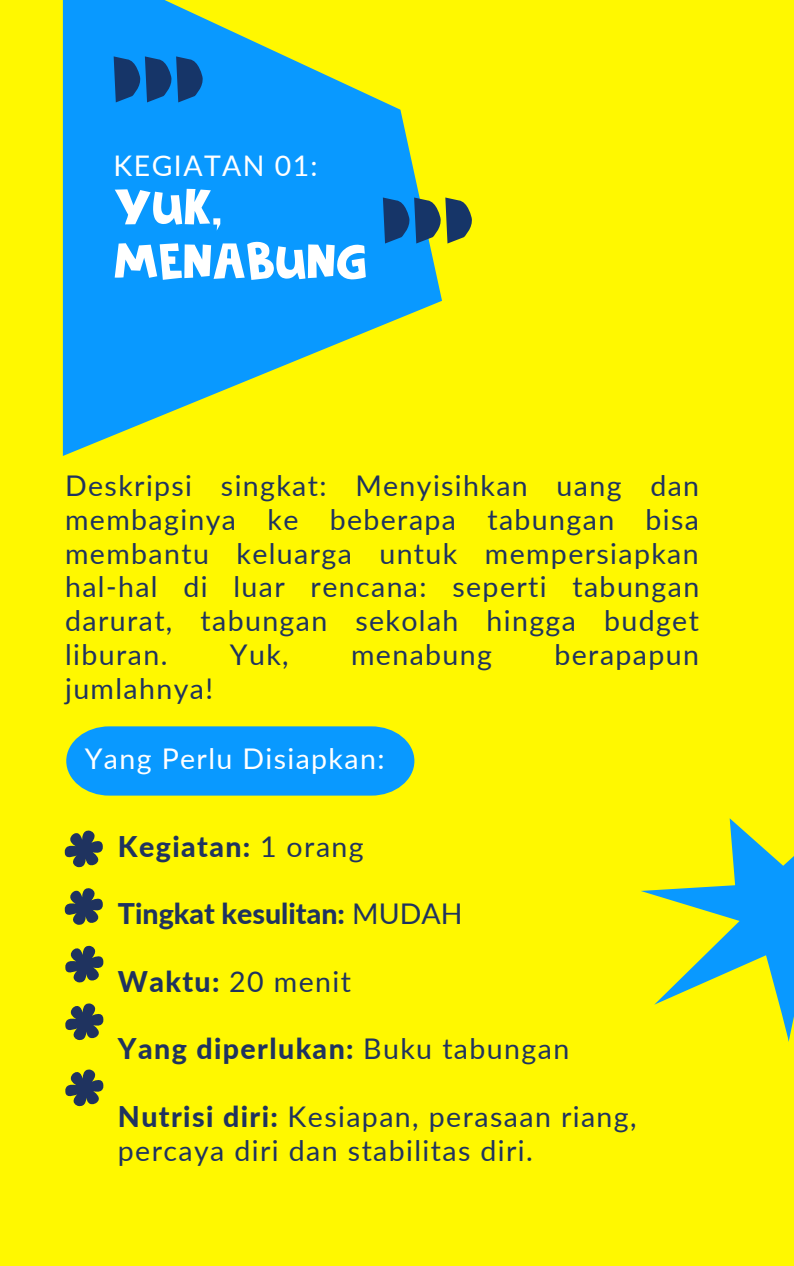
<style>
.page{position:relative;width:794px;height:1266px;background:#fff}
.page>*{position:absolute;margin:0;border:0;box-sizing:border-box;transform-origin:0 0}
.t1{font:52.35px/54.6px "DK Frozen Memory";letter-spacing:.005em;color:#fff}
.t2{font:28.5px/33.8px "Lato";letter-spacing:.05em;color:#1f335f;text-align:justify}
.t3{font:800 28.5px "Lato";letter-spacing:.05em;color:#1f335f}
.t4{font:800 28.5px "Lato";color:#1f335f}
.t5{font:28.5px "Lato";letter-spacing:.05em;color:#fff}
.t6{font:28.42px "Lato";letter-spacing:.05em;color:#fff}
.s1{font-weight:400}
.s2{font-weight:800}
</style>
<div class="page">
<div style="left:0;top:0;width:793px;height:1266px;background:#fff800"></div>
<svg style="left:63px;top:0;width:379px;height:456px;fill:#0999ff"></svg>
<svg style="left:382px;top:197px;width:89px;height:46px"></svg>
<svg style="left:114px;top:56px;width:88px;height:46px;background:#11569b"></svg>
<svg style="left:641px;top:818px;width:152px;height:224px"></svg>
<svg style="left:66px;top:726px;width:348px;height:69px;background:#179eef"></svg>
<svg style="left:64px;top:830px;width:39px;height:38px"></svg>
<svg style="left:64px;top:888px;width:39px;height:37px"></svg>
<svg style="left:65px;top:945px;width:39px;height:38px"></svg>
<svg style="left:65px;top:1003px;width:39px;height:38px"></svg>
<svg style="left:65px;top:1069px;width:39px;height:38px"></svg>
<p class="t6" style="left:114px;top:148px;width:205px">KEGIATAN 01:</p>
<h1 class="t1" style="left:114px;top:179px;width:254px">yuk, menabung</h1>
<p class="t2" style="left:65px;top:468px;width:635px">Deskripsi singkat: Menyisihkan uang dan membaginya ke beberapa tabungan bisa membantu keluarga untuk mempersiapkan hal-hal di luar rencana: seperti tabungan darurat, tabungan sekolah hingga budget liburan.</p>
<p class="t2" style="left:230px;top:637px;width:60px">Yuk,</p>
<p class="t2" style="left:351px;top:637px;width:142px">menabung</p>
<p class="t2" style="left:554px;top:637px;width:146px">berapapun</p>
<p class="t2" style="left:65px;top:671px;width:149px">jumlahnya!</p>
<p class="t5" style="left:85px;top:741px;width:301px">Yang Perlu Disiapkan:</p>
<p class="t3" style="left:118px;top:828px;width:247px">Kegiatan: <span class="s1">1 orang</span></p>
<p class="t4" style="left:118px;top:896px;width:346px">Tingkat kesulitan: <span class="s1">MUDAH</span></p>
<p class="t2" style="left:118px;top:963px;width:234px"><span class="s2">Waktu:</span> 20 menit</p>
<p class="t3" style="left:118px;top:1031px;width:452px">Yang diperlukan: <span class="s1">Buku tabungan</span></p>
<p class="t2" style="left:118px;top:1099px;width:520px"><span class="s2">Nutrisi diri:</span> Kesiapan, perasaan riang, percaya diri dan stabilitas diri.</p>
</div>
